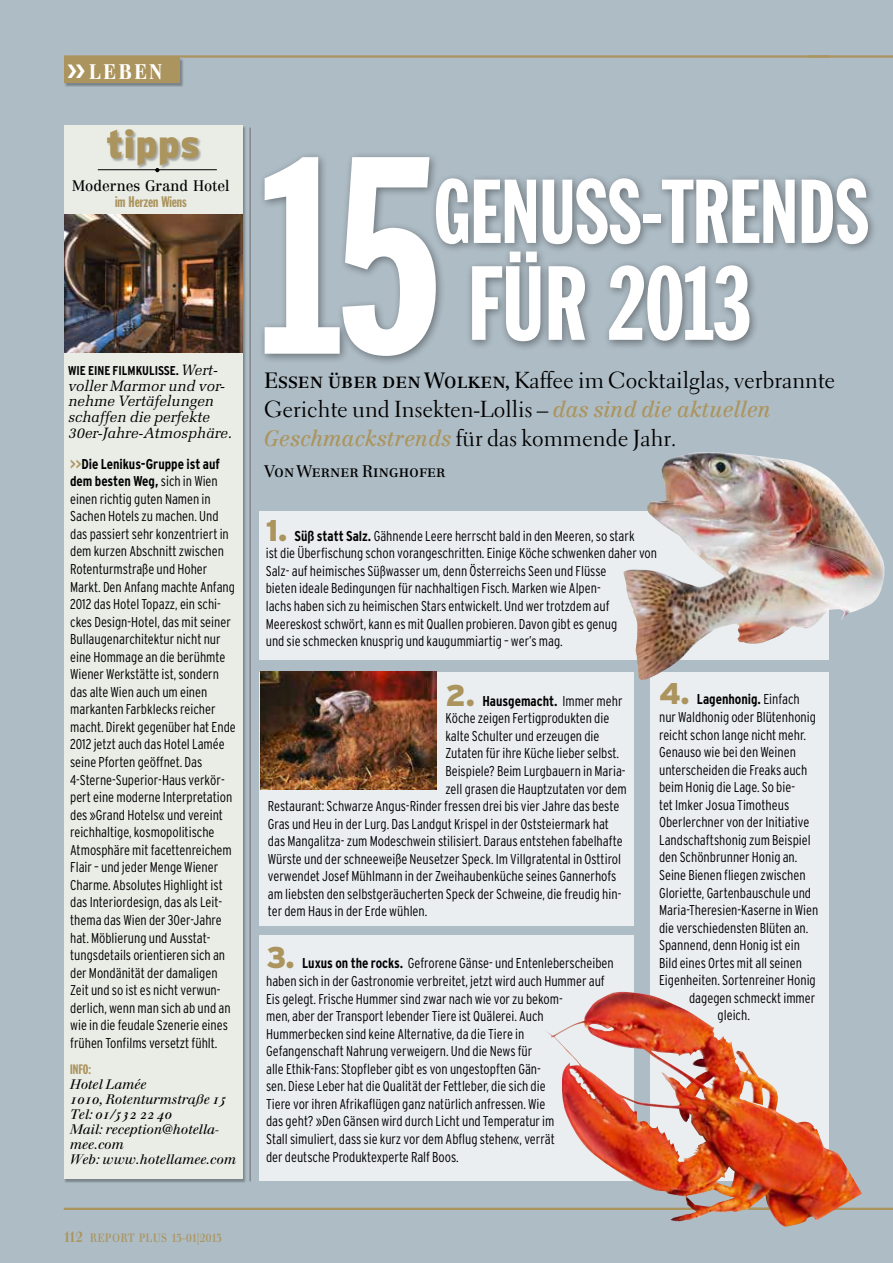
<style>
.page{position:relative;width:893px;height:1263px;background:#aebcc5}
.page>*{position:absolute;margin:0;border:0;box-sizing:border-box;transform-origin:0 0}
.t1{font:276.15px "Franklin Gothic Extra Cond";color:#fff}
.t2{font:103.35px "Franklin Gothic Extra Cond";color:#fff}
.t3{font:88.95px "Franklin Gothic Extra Cond";color:#fff}
.t4{font:900 39px "Interstate";color:#ab945d}
.t5{font:23.1px/29px "Electra LH";color:#000}
.t6{font:800 21px "Walbaum Condensed";letter-spacing:.135em;color:#fff}
.t7{font:16.5px "Centennial Roman SC";color:#000}
.t8{font:italic 15px/15.8px "Melior";color:#000}
.t9{font:15px "Centennial";color:#000}
.t10{font:15px "Franklin Gothic Extra Cond";color:#ab945d}
.t11{font:300 condensed 14.25px/17.5px "Interstate";color:#000}
.t12{font:700 condensed 14.25px "Interstate";color:#000}
.t13{font:13.5px/15px "Walbaum Italic Os F";color:#000}
.t14{font:13.5px "Franklin Gothic Extra Cond";color:#ab945d}
.t15{font:700 condensed 12.75px "Interstate";color:#000}
.t16{font:12px "Walbaum Condensed Medium Deck";letter-spacing:.04em;color:#ab945d}
.s1{font-family:"Melior";font-weight:400;font-style:italic;font-stretch:normal;font-size:15px}
.s2{font-weight:700;color:#ab945d}
.s3{font-weight:700}
.s4{font-family:"Walbaum Condensed";font-weight:700;font-size:15px}
.s5{font-family:"Centennial Roman SC";font-size:21.75px}
.s6{font-family:"Centennial Italic Os F";font-size:21.75px;color:#ab945d}
.s7{font-weight:900;font-stretch:normal;font-size:30px;color:#ab945d}
.s8{font-weight:300}
</style>
<div class="page">
<hr style="left:250px;top:128px;width:1px;height:1053px;background:#6e6e6e">
<div style="left:64px;top:126px;width:182px;height:1057px;background:#000;opacity:.3"></div>
<div style="left:64px;top:126px;width:178px;height:1053px;background:#eaece6"></div>
<hr style="left:98px;top:169px;width:119px;height:1px;background:#000">
<div style="left:108px;top:130px;width:94px;height:39px;background:#000;opacity:.3"></div>
<div style="left:64px;top:58px;width:119px;height:29px;background:#000;opacity:.3"></div>
<div style="left:64px;top:58px;width:115px;height:25px;background:#ab945d"></div>
<hr style="left:64px;top:55px;width:765px;height:3px;background:#ab945d">
<hr style="left:808px;top:55px;width:85px;height:3px;background:#ab945d">
<hr style="left:64px;top:1208px;width:765px;height:2px;background:#ab945d">
<hr style="left:744px;top:1208px;width:149px;height:2px;background:#ab945d">
<div style="left:259px;top:151px;width:187px;height:215px;background:#000;opacity:.4"></div>
<div style="left:430px;top:173px;width:448px;height:81px;background:#000;opacity:.4"></div>
<div style="left:466px;top:246px;width:294px;height:106px;background:#000;opacity:.4"></div>
<div style="left:259px;top:511px;width:570px;height:148px;background:#eaeef0"></div>
<div style="left:651px;top:673px;width:178px;height:508px;background:#eaeef0"></div>
<div style="left:259px;top:672px;width:375px;height:254px;background:#eaeef0"></div>
<div style="left:259px;top:935px;width:375px;height:246px;background:#eaeef0"></div>
<img style="left:623px;top:452px;width:261px;height:228px">
<img style="left:260px;top:672px;width:177px;height:117px">
<img style="left:545px;top:992px;width:317px;height:235px">
<img style="left:64px;top:215px;width:178px;height:138px">
<h3 class="t6" style="left:90px;top:60px;width:74px">LEBEN</h3>
<h3 class="t4" style="left:106px;top:122px;width:96px">tipps</h3>
<p class="t9" style="left:72px;top:177px;width:159px">Modernes Grand Hotel</p>
<p class="t10" style="left:115px;top:193px;width:73px">IM HERZEN WIENS</p>
<p class="t15" style="left:68px;top:363px;width:151px">Wie eine Filmkulisse. <span class="s1">Wert-</span></p>
<p class="t8" style="left:68px;top:377px;width:165px">voller Marmor und vor&shy;nehme Vertäfelungen schaffen die perfekte<br>30er-Jahre-Atmosphäre.</p>
<p class="t11" style="left:70px;top:455px;width:167px"><span class="s2">&gt;&gt;</span><span class="s3">Die Lenikus-Gruppe ist auf dem besten Weg,</span> sich in Wien einen richtig guten Namen in<br>Sachen Hotels zu machen. Und das passiert sehr konzentriert in dem kurzen Abschnitt zwischen<br>Rotenturmstraße und Hoher<br>Markt. Den Anfang machte Anfang<br>2012 das Hotel Topazz, ein schi&shy;ckes Design-Hotel, das mit seiner<br>Bullaugenarchitektur nicht nur eine Hommage an die berühmte<br>Wiener Werkstätte ist, sondern das alte Wien auch um einen markanten Farbklecks reicher macht. Direkt gegenüber hat Ende<br>2012 jetzt auch das Hotel Lamée seine Pforten geöffnet. Das<br>4-Sterne-Superior-Haus verkör&shy;pert eine moderne Interpretation des »Grand Hotels« und vereint reichhaltige, kosmopolitische<br>Atmosphäre mit facettenreichem<br>Flair – und jeder Menge Wiener<br>Charme. Absolutes Highlight ist das Interiordesign, das als Leit&shy;thema das Wien der 30er-Jahre hat. Möblierung und Ausstat&shy;tungsdetails orientieren sich an der Mondänität der damaligen<br>Zeit und so ist es nicht verwun&shy;derlich, wenn man sich ab und an wie in die feudale Szenerie eines frühen Tonfilms versetzt fühlt.</p>
<p class="t14" style="left:70px;top:1062px;width:22px">INFO:</p>
<p class="t13" style="left:70px;top:1077px;width:167px">Hotel Lamée<br>1010, Rotenturmstraße 15<br>Tel: 01/532 22 40<br>Mail: reception@hotella&shy;mee.com<br>Web: www.hotellamee.com</p>
<p class="t16" style="left:64px;top:1230px;width:159px"><span class="s4">112</span> REPORT PLUS 13-01|2013</p>
<h1 class="t1" style="left:264px;top:109px;width:175px">15</h1>
<h3 class="t3" style="left:434px;top:164px;width:436px">GENUSS-TRENDS</h3>
<h2 class="t2" style="left:468px;top:248px;width:284px">FÜR 2013</h2>
<h3 class="t5" style="left:264px;top:366px;width:573px"><span class="s5">Essen über den Wolken,</span> Kaffee im Cocktailglas, verbrannte<br>Gerichte und Insekten-Lollis – <span class="s6">das sind die aktuellen<br>Geschmackstrends</span> für das kommende Jahr.</h3>
<p class="t7" style="left:264px;top:462px;width:183px">Von Werner Ringhofer</p>
<p class="t11" style="left:266px;top:527px;width:393px"><span class="s7">1.</span> <span class="s3">Süß statt Salz.</span> Gähnende Leere herrscht bald in den Meeren, so stark<br>ist die Überfischung schon vorangeschritten. Einige Köche schwenken daher von Salz- auf heimisches Süßwasser um, denn Österreichs Seen und Flüsse<br>bieten ideale Bedingungen für nachhaltigen Fisch. Marken wie Alpen-<br>lachs haben sich zu heimischen Stars entwickelt. Und wer trotzdem auf Meereskost schwört, kann es mit Quallen probieren. Davon gibt es genug<br>und sie schmecken knusprig und kaugummiartig – wer’s mag.</p>
<p class="t12" style="left:445px;top:693px;width:179px"><span class="s7">2.</span> Hausgemacht. <span class="s8">Immer mehr</span></p>
<p class="t11" style="left:445px;top:709px;width:165px">Köche zeigen Fertigprodukten die</p>
<p class="t11" style="left:445px;top:727px;width:156px">kalte Schulter und erzeugen die</p>
<p class="t11" style="left:445px;top:744px;width:175px">Zutaten für ihre Küche lieber selbst.</p>
<p class="t11" style="left:445px;top:762px;width:182px">Beispiele? Beim Lurgbauern in Maria-</p>
<p class="t11" style="left:445px;top:779px;width:183px">zell grasen die Hauptzutaten vor dem</p>
<p class="t11" style="left:268px;top:797px;width:353px">Restaurant: Schwarze Angus-Rinder fressen drei bis vier Jahre das beste</p>
<p class="t11" style="left:268px;top:815px;width:343px">Gras und Heu in der Lurg. Das Landgut Krispel in der Oststeiermark hat</p>
<p class="t11" style="left:268px;top:832px;width:356px">das Mangalitza- zum Modeschwein stilisiert. Daraus entstehen fabelhafte</p>
<p class="t11" style="left:268px;top:850px;width:355px">Würste und der schneeweiße Neusetzer Speck. Im Villgratental in Osttirol</p>
<p class="t11" style="left:268px;top:867px;width:350px">verwendet Josef Mühlmann in der Zweihaubenküche seines Gannerhofs</p>
<p class="t11" style="left:268px;top:885px;width:355px">am liebsten den selbstgeräucherten Speck der Schweine, die freudig hin-</p>
<p class="t11" style="left:268px;top:902px;width:161px">ter dem Haus in der Erde wühlen.</p>
<p class="t11" style="left:266px;top:954px;width:349px"><span class="s7">3.</span> <span class="s3">Luxus on the rocks.</span> Gefrorene Gänse- und Entenleberscheiben haben sich in der Gastronomie verbreitet, jetzt wird auch Hummer auf Eis gelegt. Frische Hummer sind zwar nach wie vor zu bekom-<br>men, aber der Transport lebender Tiere ist Quälerei. Auch Hummerbecken sind keine Alternative, da die Tiere in<br>Gefangenschaft Nahrung verweigern. Und die News für<br>alle Ethik-Fans: Stopfleber gibt es von ungestopften Gän-<br>sen. Diese Leber hat die Qualität der Fettleber, die sich die<br>Tiere vor ihren Afrikaflügen ganz natürlich anfressen. Wie<br>das geht? »Den Gänsen wird durch Licht und Temperatur im<br>Stall simuliert, dass sie kurz vor dem Abflug stehen«, verrät<br>der deutsche Produktexperte Ralf Boos.</p>
<p class="t12" style="left:659px;top:691px;width:142px"><span class="s7">4.</span> Lagenhonig. <span class="s8">Einfach</span></p>
<p class="t11" style="left:659px;top:708px;width:158px">nur Waldhonig oder Blütenhonig</p>
<p class="t11" style="left:659px;top:726px;width:148px">reicht schon lange nicht mehr.</p>
<p class="t11" style="left:659px;top:743px;width:138px">Genauso wie bei den Weinen</p>
<p class="t11" style="left:659px;top:761px;width:150px">unterscheiden die Freaks auch</p>
<p class="t11" style="left:659px;top:778px;width:138px">beim Honig die Lage. So bie-</p>
<p class="t11" style="left:659px;top:796px;width:132px">tet Imker Josua Timotheus</p>
<p class="t11" style="left:659px;top:813px;width:152px">Oberlerchner von der Initiative</p>
<p class="t11" style="left:659px;top:831px;width:153px">Landschaftshonig zum Beispiel</p>
<p class="t11" style="left:659px;top:848px;width:140px">den Schönbrunner Honig an.</p>
<p class="t11" style="left:659px;top:866px;width:148px">Seine Bienen fliegen zwischen</p>
<p class="t11" style="left:659px;top:884px;width:154px">Gloriette, Gartenbauschule und</p>
<p class="t11" style="left:659px;top:901px;width:161px">Maria-Theresien-Kaserne in Wien</p>
<p class="t11" style="left:659px;top:919px;width:151px">die verschiedensten Blüten an.</p>
<p class="t11" style="left:659px;top:936px;width:142px">Spannend, denn Honig ist ein</p>
<p class="t11" style="left:659px;top:954px;width:144px">Bild eines Ortes mit all seinen</p>
<p class="t11" style="left:659px;top:971px;width:158px">Eigenheiten. Sortenreiner Honig</p>
<p class="t11" style="left:689px;top:989px;width:128px">dagegen schmeckt immer</p>
<p class="t11" style="left:718px;top:1006px;width:34px">gleich.</p>
</div>
